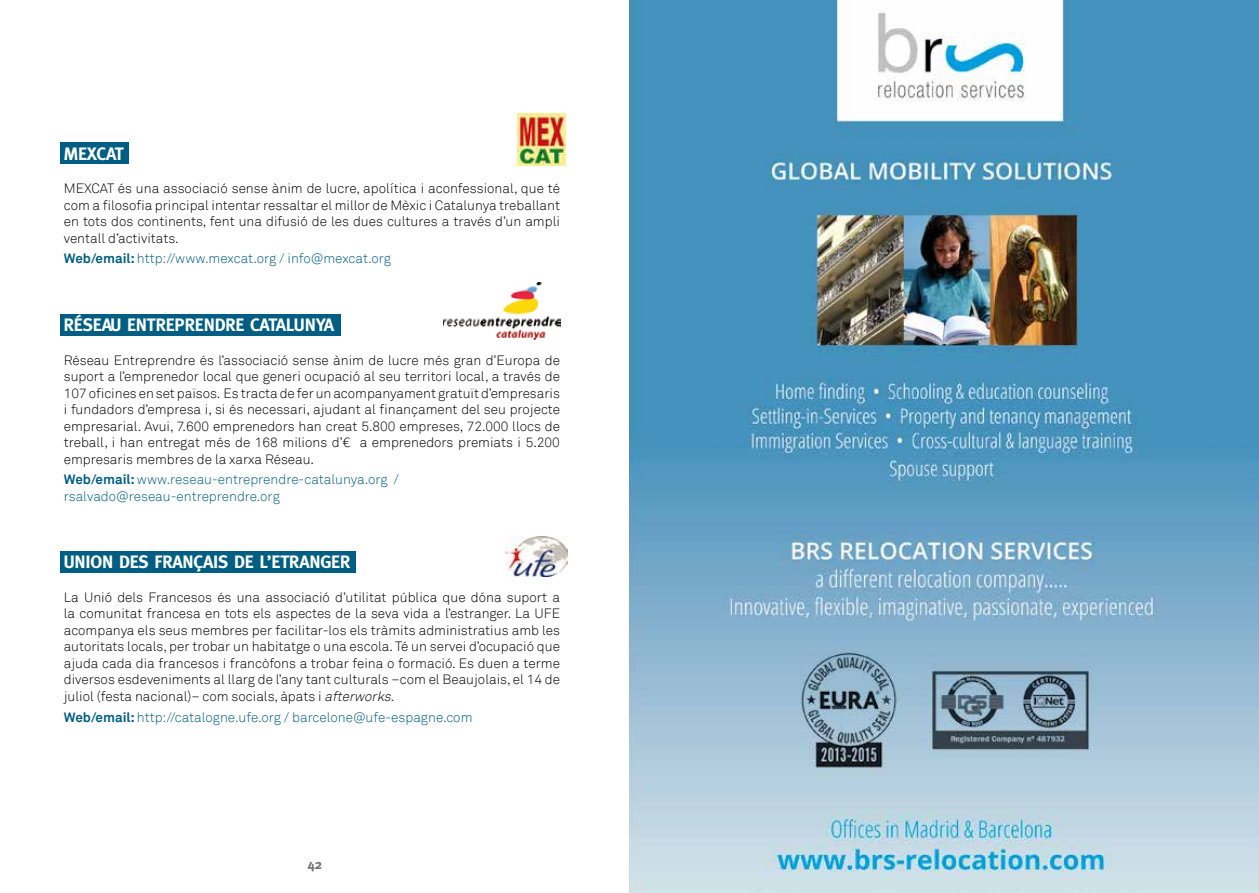
<style>
.page{position:relative;width:1259px;height:893px;background:#fff}
.page>*{position:absolute;margin:0;border:0;box-sizing:border-box;transform-origin:0 0}
.t1{font:700 18px "Meta";letter-spacing:-.01em;color:#fff}
.t2{font:300 13.5px/16.5px "Akkurat";color:#000;text-align:justify}
.t3{font:300 13.5px/16.5px "Akkurat";color:#005e83}
.t4{font:700 13.5px "Meta";color:#707172}
.s1{font-weight:700}
.s2{font-style:italic}
</style>
<div class="page">
<div style="left:60px;top:142px;width:69px;height:22px;background:#005e83"></div>
<div style="left:60px;top:314px;width:280px;height:21px;background:#005e83"></div>
<div style="left:60px;top:552px;width:296px;height:21px;background:#005e83"></div>
<img style="left:517px;top:113px;width:49px;height:52px">
<img style="left:443px;top:282px;width:117px;height:57px">
<img style="left:505px;top:537px;width:62px;height:39px">
<img style="left:629px;top:0;width:630px;height:893px">
<h1 class="t1" style="left:64px;top:143px;width:61px">MEXCAT</h1>
<p class="t2" style="left:64px;top:181px;width:498px">MEXCAT és una associació sense ànim de lucre, apolítica i aconfessional, que té com a filosofia principal intentar ressaltar el millor de Mèxic i Catalunya treballant en tots dos continents, fent una difusió de les dues cultures a través d’un ampli ventall d’activitats.</p>
<p class="t3" style="left:64px;top:251px;width:329px"><span class="s1">Web/email:</span> http://www.mexcat.org / info@mexcat.org</p>
<h1 class="t1" style="left:64px;top:314px;width:272px">RÉSEAU ENTREPRENDRE CATALUNYA</h1>
<p class="t2" style="left:64px;top:352px;width:498px">Réseau Entreprendre és l’associació sense ànim de lucre més gran d’Europa de suport a l’emprenedor local que generi ocupació al seu territori local, a través de 107 oficines en set països. Es tracta de fer un acompanyament gratuït d’empresaris i fundadors d’empresa i, si és necessari, ajudant al finançament del seu projecte empresarial. Avui, 7.600 emprenedors han creat 5.800 empreses, 72.000 llocs de treball, i han entregat més de 168 milions d’€ a emprenedors premiats i 5.200 empresaris membres de la xarxa Réseau.</p>
<p class="t3" style="left:64px;top:472px;width:337px"><span class="s1">Web/email:</span> www.reseau-entreprendre-catalunya.org / rsalvado@reseau-entreprendre.org</p>
<h1 class="t1" style="left:64px;top:552px;width:288px">UNION DES FRANÇAIS DE L’ETRANGER</h1>
<p class="t2" style="left:64px;top:589px;width:498px">La Unió dels Francesos és una associació d’utilitat pública que dóna suport a la comunitat francesa en tots els aspectes de la seva vida a l’estranger. La UFE acompanya els seus membres per facilitar-los els tràmits administratius amb les autoritats locals, per trobar un habitatge o una escola. Té un servei d’ocupació que ajuda cada dia francesos i francòfons a trobar feina o formació. Es duen a terme diversos esdeveniments al llarg de l’any tant culturals –com el Beaujolais, el 14 de juliol (festa nacional)– com socials, àpats i <span class="s2">afterworks</span>.</p>
<p class="t3" style="left:64px;top:709px;width:410px"><span class="s1">Web/email:</span> http://catalogne.ufe.org / barcelone@ufe-espagne.com</p>
<p class="t4" style="left:307px;top:857px;width:16px">42</p>
</div>
